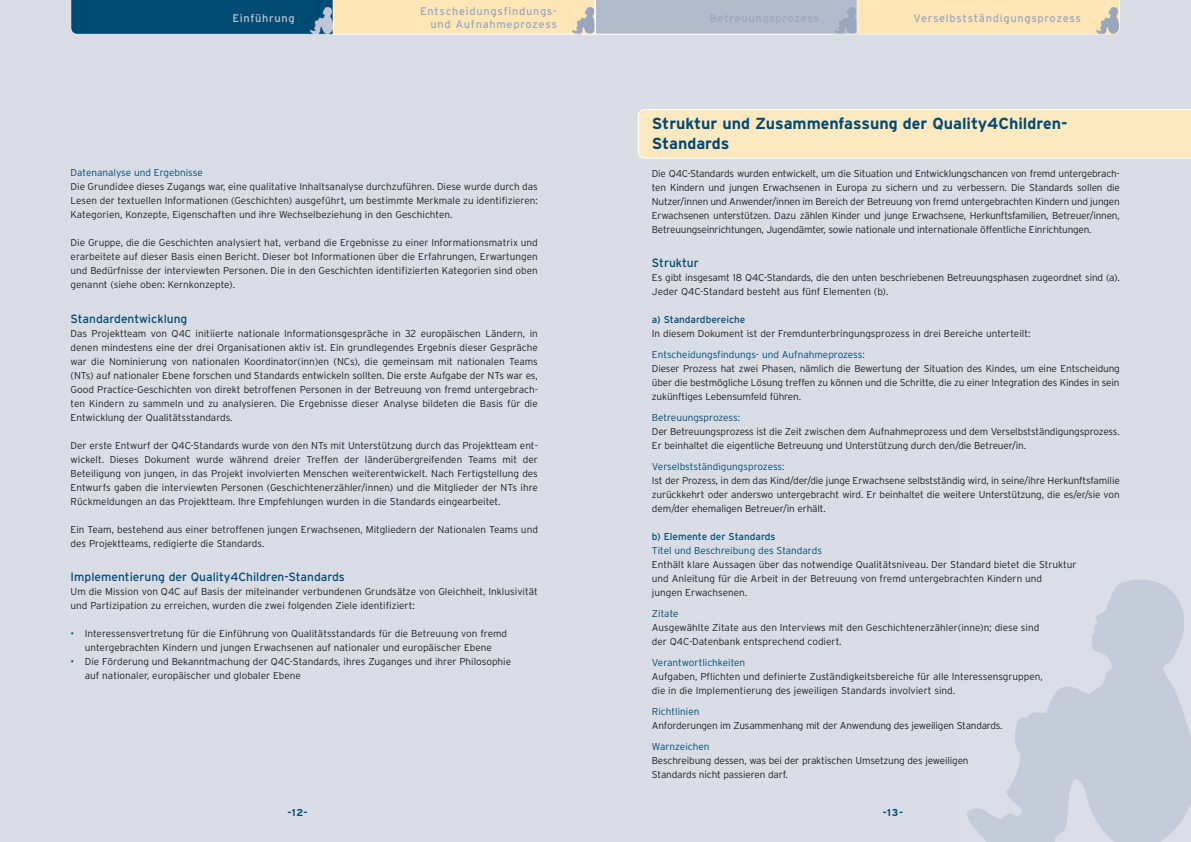
<style>
.page{position:relative;width:1191px;height:842px;background:#fff}
.page>*{position:absolute;margin:0;border:0;box-sizing:border-box;transform-origin:0 0}
.t1{font:700 16px/20px "Interstate";color:#004b74}
.t2{font:12px "Interstate";color:#004b74}
.t3{font:11px/13.2px "Interstate";letter-spacing:.065em;color:#99a7be;text-align:right}
.t4{font:11px "Interstate";letter-spacing:.065em;color:#bec5d4}
.t5{font:300 10px/14px "Interstate";color:#231f20}
.t6{font:300 10px "Interstate";color:#004b74}
.t7{font:300 10px "Interstate";letter-spacing:-.02em;color:#231f20}
.t8{font:10px "Interstate";color:#004b74}
.t9{font:700 10px "Interstate";color:#004b74}
.s1{color:#004b74}
</style>
<div class="page">
<div style="left:0;top:0;width:1190px;height:841px;background:#dadde6"></div>
<svg style="left:638px;top:109px;width:552px;height:50px;background:#fee9c3"></svg>
<svg style="left:71px;top:0;width:1048px;height:34px;background:#abb4ad"></svg>
<p class="t3" style="left:420px;top:5px;width:138px">Entscheidungsfindungs&shy;und Aufnahmeprozess</p>
<p class="t4" style="left:232px;top:14px;width:64px">Einführung</p>
<p class="t3" style="left:709px;top:13px;width:111px">Betreuungsprozess</p>
<p class="t3" style="left:913px;top:13px;width:169px">Verselbstständigungsprozess</p>
<p class="t6" style="left:71px;top:169px;width:134px">Datenanalyse und Ergebnisse</p>
<p class="t5" style="left:71px;top:180px;width:469px;text-align:justify">Die Grundidee dieses Zugangs war, eine qualitative Inhaltsanalyse durchzuführen. Diese wurde durch das Lesen der textuellen Informationen (Geschichten) ausgeführt, um bestimmte Merkmale zu identifizieren:<br>Kategorien, Konzepte, Eigenschaften und ihre Wechselbeziehung in den Geschichten.</p>
<p class="t5" style="left:71px;top:236px;width:469px;text-align:justify">Die Gruppe, die die Geschichten analysiert hat, verband die Ergebnisse zu einer Informationsmatrix und erarbeitete auf dieser Basis einen Bericht. Dieser bot Informationen über die Erfahrungen, Erwartungen und Bedürfnisse der interviewten Personen. Die in den Geschichten identifizierten Kategorien sind oben genannt (siehe oben: Kernkonzepte).</p>
<p class="t2" style="left:71px;top:314px;width:118px">Standardentwicklung</p>
<p class="t5" style="left:71px;top:327px;width:469px;text-align:justify">Das Projektteam von Q4C initiierte nationale Informationsgespräche in 32 europäischen Ländern, in denen mindestens eine der drei Organisationen aktiv ist. Ein grundlegendes Ergebnis dieser Gespräche war die Nominierung von nationalen Koordinator(inn)en (NCs), die gemeinsam mit nationalen Teams (NTs) auf nationaler Ebene forschen und Standards entwickeln sollten. Die erste Aufgabe der NTs war es, Good Practice-Geschichten von direkt betroffenen Personen in der Betreuung von fremd untergebrach&shy;ten Kindern zu sammeln und zu analysieren. Die Ergebnisse dieser Analyse bildeten die Basis für die Entwicklung der Qualitätsstandards.</p>
<p class="t5" style="left:71px;top:439px;width:469px;text-align:justify">Der erste Entwurf der Q4C-Standards wurde von den NTs mit Unterstützung durch das Projektteam ent&shy;wickelt. Dieses Dokument wurde während dreier Treffen der länderübergreifenden Teams mit der Beteiligung von jungen, in das Projekt involvierten Menschen weiterentwickelt. Nach Fertigstellung des Entwurfs gaben die interviewten Personen (Geschichtenerzähler/innen) und die Mitglieder der NTs ihre Rückmeldungen an das Projektteam. Ihre Empfehlungen wurden in die Standards eingearbeitet.</p>
<p class="t5" style="left:71px;top:523px;width:469px">Ein Team, bestehend aus einer betroffenen jungen Erwachsenen, Mitgliedern der Nationalen Teams und des Projektteams, redigierte die Standards.</p>
<p class="t2" style="left:71px;top:572px;width:276px">Implementierung der Quality4Children-Standards</p>
<p class="t5" style="left:71px;top:585px;width:469px">Um die Mission von Q4C auf Basis der miteinander verbundenen Grundsätze von Gleichheit, Inklusivität und Partizipation zu erreichen, wurden die zwei folgenden Ziele identifiziert:</p>
<p class="t5" style="left:71px;top:627px;width:438px;text-align:center"><span class="s1">•</span> Interessensvertretung für die Einführung von Qualitätsstandards für die Betreuung von fremd untergebrachten Kindern und jungen Erwachsenen auf nationaler und europäischer Ebene</p>
<p class="t5" style="left:85px;top:655px;width:428px;text-indent:-14px"><span class="s1">•</span> Die Förderung und Bekanntmachung der Q4C-Standards, ihres Zuganges und ihrer Philosophie auf nationaler, europäischer und globaler Ebene</p>
<h1 class="t1" style="left:652px;top:115px;width:417px">Struktur und Zusammenfassung der Quality4Children-<br>Standards</h1>
<p class="t5" style="left:652px;top:167px;width:469px;text-align:justify">Die Q4C-Standards wurden entwickelt, um die Situation und Entwicklungschancen von fremd untergebrach&shy;ten Kindern und jungen Erwachsenen in Europa zu sichern und zu verbessern. Die Standards sollen die Nutzer/innen und Anwender/innen im Bereich der Betreuung von fremd untergebrachten Kindern und jungen Erwachsenen unterstützen. Dazu zählen Kinder und junge Erwachsene, Herkunftsfamilien, Betreuer/innen, Betreuungseinrichtungen, Jugendämter, sowie nationale und internationale öffentliche Einrichtungen.</p>
<p class="t2" style="left:652px;top:258px;width:48px">Struktur</p>
<p class="t5" style="left:652px;top:271px;width:469px">Es gibt insgesamt 18 Q4C-Standards, die den unten beschriebenen Betreuungsphasen zugeordnet sind (a).<br>Jeder Q4C-Standard besteht aus fünf Elementen (b).</p>
<p class="t8" style="left:652px;top:316px;width:95px">a) Standardbereiche</p>
<p class="t5" style="left:652px;top:327px;width:380px">In diesem Dokument ist der Fremdunterbringungsprozess in drei Bereiche unterteilt:</p>
<p class="t6" style="left:652px;top:351px;width:214px">Entscheidungsfindungs- und Aufnahmeprozess:</p>
<p class="t5" style="left:652px;top:362px;width:469px;text-align:justify">Dieser Prozess hat zwei Phasen, nämlich die Bewertung der Situation des Kindes, um eine Entscheidung über die bestmögliche Lösung treffen zu können und die Schritte, die zu einer Integration des Kindes in sein zukünftiges Lebensumfeld führen.</p>
<p class="t6" style="left:652px;top:414px;width:90px">Betreuungsprozess:</p>
<p class="t5" style="left:652px;top:425px;width:469px">Der Betreuungsprozess ist die Zeit zwischen dem Aufnahmeprozess und dem Verselbstständigungsprozess.<br>Er beinhaltet die eigentliche Betreuung und Unterstützung durch den/die Betreuer/in.</p>
<p class="t6" style="left:652px;top:463px;width:134px">Verselbstständigungsprozess:</p>
<p class="t5" style="left:652px;top:474px;width:469px;text-align:justify">Ist der Prozess, in dem das Kind/der/die junge Erwachsene selbstständig wird, in seine/ihre Herkunftsfamilie zurückkehrt oder anderswo untergebracht wird. Er beinhaltet die weitere Unterstützung, die es/er/sie von dem/der ehemaligen Betreuer/in erhält.</p>
<p class="t8" style="left:652px;top:533px;width:125px">b) Elemente der Standards</p>
<p class="t6" style="left:652px;top:547px;width:172px">Titel und Beschreibung des Standards</p>
<p class="t5" style="left:652px;top:558px;width:426px">Enthält klare Aussagen über das notwendige Qualitätsniveau. Der Standard bietet die Struktur und Anleitung für die Arbeit in der Betreuung von fremd untergebrachten Kindern und<br>jungen Erwachsenen.</p>
<p class="t6" style="left:652px;top:610px;width:28px">Zitate</p>
<p class="t5" style="left:652px;top:621px;width:389px">Ausgewählte Zitate aus den Interviews mit den Geschichtenerzähler(inne)n; diese sind der Q4C-Datenbank entsprechend codiert.</p>
<p class="t6" style="left:652px;top:659px;width:95px">Verantwortlichkeiten</p>
<p class="t5" style="left:652px;top:670px;width:392px">Aufgaben, Pflichten und definierte Zuständigkeitsbereiche für alle Interessensgruppen, die in die Implementierung des jeweiligen Standards involviert sind.</p>
<p class="t6" style="left:652px;top:708px;width:49px">Richtlinien</p>
<p class="t7" style="left:652px;top:722px;width:352px">Anforderungen im Zusammenhang mit der Anwendung des jeweiligen Standards.</p>
<p class="t6" style="left:652px;top:743px;width:59px">Warnzeichen</p>
<p class="t5" style="left:652px;top:754px;width:318px">Beschreibung dessen, was bei der praktischen Umsetzung des jeweiligen<br>Standards nicht passieren darf.</p>
<p class="t9" style="left:287px;top:809px;width:22px">-12-</p>
<p class="t9" style="left:883px;top:809px;width:22px">-13-</p>
</div>
